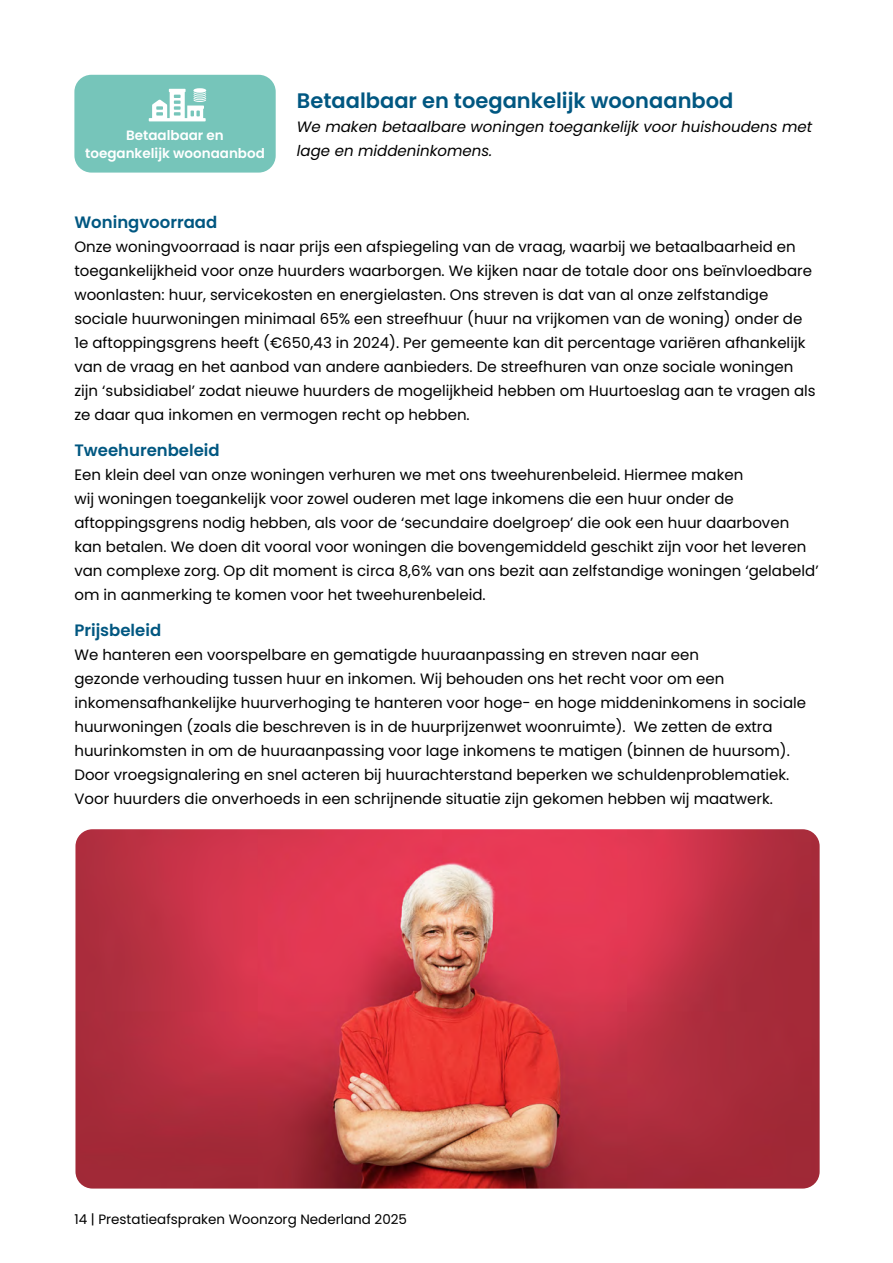
<style>
.page{position:relative;width:893px;height:1263px;background:#fff}
.page>*{position:absolute;margin:0;border:0;box-sizing:border-box;transform-origin:0 0}
.t1{font:600 21px "Poppins";color:#005781}
.t2{font:600 16.5px "Poppins";color:#005781}
.t3{font:15px/24px "Poppins";color:#000}
.t4{font:italic 15px/24px "Poppins";color:#000}
.t5{font:13.5px "Poppins";color:#000}
.t6{font:600 13.5px/18px "Poppins";color:#fff;text-align:center}
</style>
<div class="page">
<div style="left:74px;top:75px;width:202px;height:98px;background:#76c5ba;border-radius:17px"></div>
<svg style="left:149px;top:88px;width:57px;height:33px"></svg>
<img style="left:75px;top:829px;width:745px;height:359px">
<p class="t6" style="left:85px;top:126px;width:181px">Betaalbaar en toegankelijk woonaanbod</p>
<h1 class="t1" style="left:297px;top:88px;width:438px">Betaalbaar en toegankelijk woonaanbod</h1>
<p class="t4" style="left:297px;top:115px;width:517px">We maken betaalbare woningen toegankelijk voor huishoudens met lage en middeninkomens.</p>
<p class="t2" style="left:74px;top:213px;width:144px">Woningvoorraad</p>
<p class="t3" style="left:74px;top:235px;width:743px">Onze woningvoorraad is naar prijs een afspiegeling van de vraag, waarbij we betaalbaarheid en toegankelijkheid voor onze huurders waarborgen. We kijken naar de totale door ons beïnvloedbare woonlasten: huur, servicekosten en energielasten. Ons streven is dat van al onze zelfstandige sociale huurwoningen minimaal 65% een streefhuur (huur na vrijkomen van de woning) onder de 1e aftoppingsgrens heeft (€650,43 in 2024). Per gemeente kan dit percentage variëren afhankelijk van de vraag en het aanbod van andere aanbieders. De streefhuren van onze sociale woningen zijn ‘subsidiabel’ zodat nieuwe huurders de mogelijkheid hebben om Huurtoeslag aan te vragen als ze daar qua inkomen en vermogen recht op hebben.</p>
<p class="t2" style="left:74px;top:441px;width:147px">Tweehurenbeleid</p>
<p class="t3" style="left:74px;top:463px;width:746px">Een klein deel van onze woningen verhuren we met ons tweehurenbeleid. Hiermee maken<br>wij woningen toegankelijk voor zowel ouderen met lage inkomens die een huur onder de aftoppingsgrens nodig hebben, als voor de ‘secundaire doelgroep’ die ook een huur daarboven kan betalen. We doen dit vooral voor woningen die bovengemiddeld geschikt zijn voor het leveren van complexe zorg. Op dit moment is circa 8,6% van ons bezit aan zelfstandige woningen ‘gelabeld’ om in aanmerking te komen voor het tweehurenbeleid.</p>
<p class="t2" style="left:74px;top:621px;width:88px">Prijsbeleid</p>
<p class="t3" style="left:74px;top:643px;width:733px">We hanteren een voorspelbare en gematigde huuraanpassing en streven naar een<br>gezonde verhouding tussen huur en inkomen. Wij behouden ons het recht voor om een inkomensafhankelijke huurverhoging te hanteren voor hoge- en hoge middeninkomens in sociale huurwoningen (zoals die beschreven is in de huurprijzenwet woonruimte). We zetten de extra huurinkomsten in om de huuraanpassing voor lage inkomens te matigen (binnen de huursom).<br>Door vroegsignalering en snel acteren bij huurachterstand beperken we schuldenproblematiek.<br>Voor huurders die onverhoeds in een schrijnende situatie zijn gekomen hebben wij maatwerk.</p>
<p class="t5" style="left:74px;top:1211px;width:334px">14 | Prestatieafspraken Woonzorg Nederland 2025</p>
</div>
